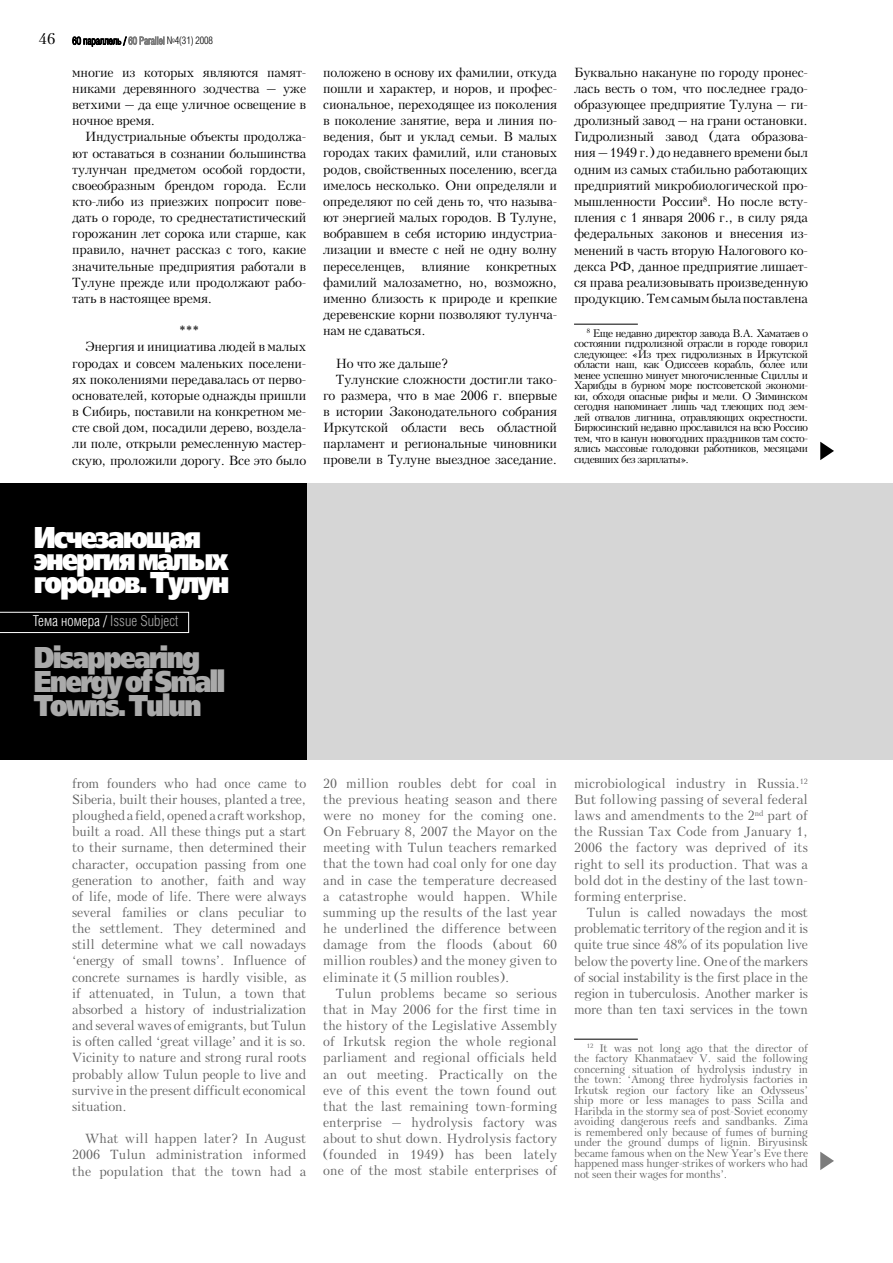
<style>
.page{position:relative;width:893px;height:1263px;background:#fff}
.page>*{position:absolute;margin:0;border:0;box-sizing:border-box;transform-origin:0 0}
.t1{font:30px/24px "Free Set Black C";letter-spacing:-.075em;color:#aaa;scale:.85 1}
.t2{font:30px/22.5px "Free Set Black C";letter-spacing:-.075em;color:#fff;scale:.85 1}
.t3{font:300 15px "Helios Cond";color:#aaa}
.t4{font:12.75px/16.2px "Kudrashov C";color:#636363;text-align:justify}
.t5{font:12.75px/16.2px "Kudrashov C";letter-spacing:-.02em;color:#000;text-align:justify}
.t6{font:10.5px/10.5px "Kudrashov C";letter-spacing:-.05em;color:#000;text-align:justify}
.t7{font:10.5px/10.5px "Kudrashov C";letter-spacing:-.02em;color:#636363;text-align:justify}
.t8{font:300 10.5px "Helios Cond";letter-spacing:-.01em;color:#000}
.s1{font-family:"Kudrashov C";font-weight:400;font-size:15px}
.s2{color:#7c7c7c}
.s3{color:#fff}
</style>
<div class="page">
<svg style="left:820px;top:442px;width:14px;height:18px"></svg>
<svg style="left:820px;top:1152px;width:14px;height:18px"></svg>
<div style="left:256px;top:483px;width:637px;height:277px;background:#d6d6d6"></div>
<hr style="left:574px;top:324px;width:64px;height:1px;background:#000">
<hr style="left:574px;top:1039px;width:64px;height:1px;background:#000">
<div style="left:0;top:483px;width:306px;height:276px;background:#000"></div>
<svg style="left:0;top:612px;width:189px;height:21px"></svg>
<svg style="left:73px;top:37px;width:91px;height:10px"></svg>
<p class="t8" style="left:39px;top:35px;width:176px"><span class="s1">46</span> 60 параллель / <span class="s2">60 Parallel</span> №4(31) 2008</p>
<p class="t5" style="left:72px;top:64px;width:235px">многие из которых являются памят&shy;никами деревянного зодчества – уже ветхими – да еще уличное освещение в ночное время.</p>
<p class="t5" style="left:72px;top:129px;width:235px;text-indent:13px">Индустриальные объекты продолжа&shy;ют оставаться в сознании большинства тулунчан предметом особой гордости, своеобразным брендом города. Если кто-либо из приезжих попросит пове&shy;дать о городе, то среднестатистический горожанин лет сорока или старше, как правило, начнет рассказ с того, какие значительные предприятия работали в Тулуне прежде или продолжают рабо&shy;тать в настоящее время.</p>
<p class="t5" style="left:179px;top:323px;width:21px">***</p>
<p class="t5" style="left:85px;top:339px;width:223px">Энергия и инициатива людей в малых</p>
<p class="t5" style="left:72px;top:355px;width:236px">городах и совсем маленьких поселени-</p>
<p class="t5" style="left:72px;top:371px;width:235px">ях поколениями передавалась от перво-</p>
<p class="t5" style="left:72px;top:387px;width:235px">основателей, которые однажды пришли</p>
<p class="t5" style="left:72px;top:404px;width:235px">в Сибирь, поставили на конкретном ме-</p>
<p class="t5" style="left:72px;top:420px;width:236px">сте свой дом, посадили дерево, воздела-</p>
<p class="t5" style="left:72px;top:436px;width:236px">ли поле, открыли ремесленную мастер-</p>
<p class="t5" style="left:72px;top:452px;width:235px">скую, проложили дорогу. Все это было</p>
<p class="t5" style="left:323px;top:64px;width:236px">положено в основу их фамилии, откуда пошли и характер, и норов, и профес&shy;сиональное, переходящее из поколения в поколение занятие, вера и линия по&shy;ведения, быт и уклад семьи. В малых городах таких фамилий, или становых родов, свойственных поселению, всегда имелось несколько. Они определяли и определяют по сей день то, что называ&shy;ют энергией малых городов. В Тулуне, вобравшем в себя историю индустриа&shy;лизации и вместе с ней не одну волну переселенцев, влияние конкретных фамилий малозаметно, но, возможно, именно близость к природе и крепкие деревенские корни позволяют тулунча&shy;нам не сдаваться.</p>
<p class="t5" style="left:336px;top:355px;width:114px">Но что же дальше?</p>
<p class="t5" style="left:336px;top:371px;width:223px">Тулунские сложности достигли тако-</p>
<p class="t5" style="left:323px;top:387px;width:235px">го размера, что в мае 2006 г. впервые</p>
<p class="t5" style="left:323px;top:404px;width:235px">в истории Законодательного собрания</p>
<p class="t5" style="left:323px;top:420px;width:235px">Иркутской области весь областной</p>
<p class="t5" style="left:323px;top:436px;width:235px">парламент и региональные чиновники</p>
<p class="t5" style="left:323px;top:452px;width:235px">провели в Тулуне выездное заседание.</p>
<p class="t5" style="left:574px;top:64px;width:236px">Буквально накануне по городу пронес&shy;лась весть о том, что последнее градо&shy;образующее предприятие Тулуна – ги&shy;дролизный завод – на грани остановки.<br>Гидролизный завод (дата образова&shy;ния – 1949 г.) до недавнего времени был одним из самых стабильно работающих предприятий микробиологической про&shy;мышленности России<sup>8</sup>. Но после всту&shy;пления с 1 января 2006 г., в силу ряда федеральных законов и внесения из&shy;менений в часть вторую Налогового ко&shy;декса РФ, данное предприятие лишает&shy;ся права реализовывать произведенную продукцию. Тем самым была поставлена</p>
<p class="t6" style="left:574px;top:328px;width:236px;text-indent:13px"><sup>8</sup> Еще недавно директор завода В.А. Хаматаев о состоянии гидролизной отрасли в городе говорил следующее: «Из трех гидролизных в Иркутской области наш, как Одиссеев корабль, более или менее успешно минует многочисленные Сциллы и Харибды в бурном море постсоветской экономи&shy;ки, обходя опасные рифы и мели. О Зиминском сегодня напоминает лишь чад тлеющих под зем&shy;лей отвалов лигнина, отравляющих окрестности.<br>Бирюсинский недавно прославился на всю Россию тем, что в канун новогодних праздников там состо&shy;ялись массовые голодовки работников, месяцами сидевших без зарплаты».</p>
<h1 class="t2" style="left:34px;top:528px;width:232px">Исчезающая энергия малых городов. Тулун</h1>
<p class="t3" style="left:33px;top:612px;width:147px"><span class="s3">Тема номера /</span> Issue Subject</p>
<h1 class="t1" style="left:34px;top:646px;width:227px">Disappearing<br>Energy of Small<br>Towns. Tulun</h1>
<p class="t4" style="left:72px;top:775px;width:236px">from founders who had once came to Siberia, built their houses, planted a tree, ploughed a field, opened a craft workshop, built a road. All these things put a start to their surname, then determined their character, occupation passing from one generation to another, faith and way of life, mode of life. There were always several families or clans peculiar to the settlement. They determined and still determine what we call nowadays ‘energy of small towns’. Influence of concrete surnames is hardly visible, as if attenuated, in Tulun, a town that absorbed a history of industrialization and several waves of emigrants, but Tulun is often called ‘great village’ and it is so.<br>Vicinity to nature and strong rural roots probably allow Tulun people to live and survive in the present difficult economical situation.</p>
<p class="t4" style="left:72px;top:1131px;width:235px;text-indent:13px">What will happen later? In August 2006 Tulun administration informed the population that the town had a</p>
<p class="t4" style="left:323px;top:775px;width:236px">20 million roubles debt for coal in the previous heating season and there were no money for the coming one.<br>On February 8, 2007 the Mayor on the meeting with Tulun teachers remarked that the town had coal only for one day and in case the temperature decreased a catastrophe would happen. While summing up the results of the last year he underlined the difference between damage from the floods (about 60 million roubles) and the money given to eliminate it (5 million roubles).</p>
<p class="t4" style="left:323px;top:985px;width:235px;text-indent:13px">Tulun problems became so serious that in May 2006 for the first time in the history of the Legislative Assembly of Irkutsk region the whole regional parliament and regional officials held an out meeting. Practically on the eve of this event the town found out that the last remaining town-forming enterprise – hydrolysis factory was about to shut down. Hydrolysis factory (founded in 1949) has been lately one of the most stabile enterprises of</p>
<p class="t4" style="left:574px;top:775px;width:236px">microbiological industry in Russia.<sup>12<br></sup>But following passing of several federal laws and amendments to the 2<sup>nd</sup> part of the Russian Tax Code from January 1, 2006 the factory was deprived of its right to sell its production. That was a bold dot in the destiny of the last town&shy;forming enterprise.</p>
<p class="t4" style="left:574px;top:905px;width:236px;text-indent:13px">Tulun is called nowadays the most problematic territory of the region and it is quite true since 48% of its population live below the poverty line. One of the markers of social instability is the first place in the region in tuberculosis. Another marker is more than ten taxi services in the town</p>
<p class="t7" style="left:574px;top:1043px;width:236px;text-indent:13px"><sup>12</sup> It was not long ago that the director of the factory Khanmataev V. said the following concerning situation of hydrolysis industry in the town: ‘Among three hydrolysis factories in Irkutsk region our factory like an Odysseus’ ship more or less manages to pass Scilla and Haribda in the stormy sea of post-Soviet economy avoiding dangerous reefs and sandbanks. Zima is remembered only because of fumes of burning under the ground dumps of lignin. Biryusinsk became famous when on the New Year’s Eve there happened mass hunger-strikes of workers who had not seen their wages for months’.</p>
</div>
